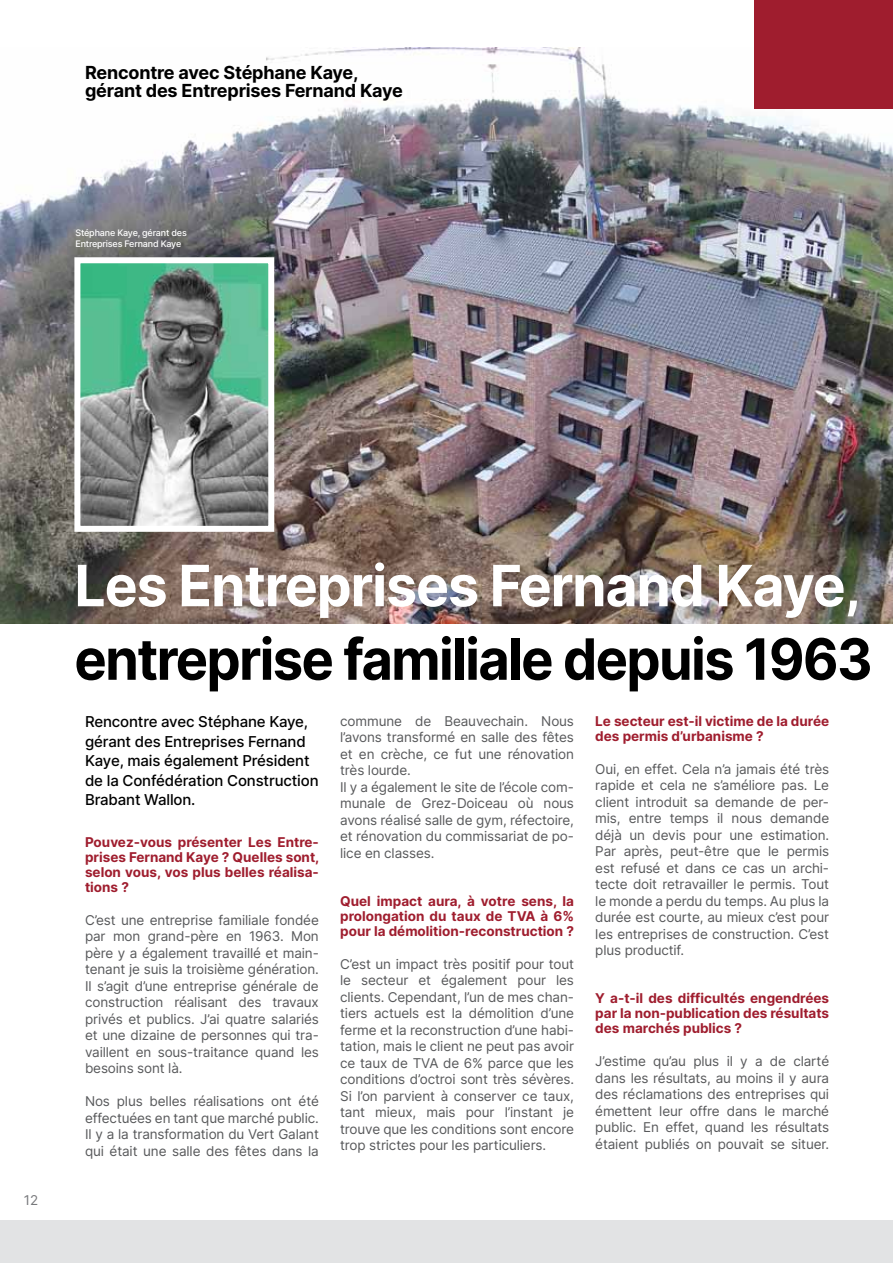
<style>
.page{position:relative;width:893px;height:1263px;background:#fff}
.page>*{position:absolute;margin:0;border:0;box-sizing:border-box;transform-origin:0 0}
.t1{font:700 57px "Inter";letter-spacing:-.03em;color:#000;scale:.95 1}
.t2{font:700 57px "Inter";letter-spacing:-.02em;color:#fff}
.t3{font:700 18px/18px "Inter";letter-spacing:-.01em;color:#000}
.t4{font:500 15px/19.5px "Inter";letter-spacing:-.01em;color:#000}
.t5{font:13.5px/16.5px "Inter";letter-spacing:-.01em;color:#58595b;text-align:justify}
.t6{font:700 13.5px/15px "Inter";color:#9f1d2e;text-align:justify}
.t7{font:13.5px "Inter";color:#77787b}
.t8{font:500 9px/10.5px "Inter";letter-spacing:-.02em;color:#fff}
</style>
<div class="page">
<div style="left:0;top:1220px;width:893px;height:43px;background:#e2e3e4"></div>
<img style="left:0;top:48px;width:893px;height:575px">
<div style="left:755px;top:0;width:138px;height:108px;background:#9f1d2e"></div>
<img style="left:81px;top:264px;width:186px;height:261px">
<div style="left:74px;top:257px;width:200px;height:275px;border:6px solid #fff"></div>
<h2 class="t3" style="left:85px;top:63px;width:319px">Rencontre avec Stéphane Kaye, gérant des Entreprises Fernand Kaye</h2>
<p class="t8" style="left:75px;top:227px;width:113px">Stéphane Kaye, gérant des<br>Entreprises Fernand Kaye</p>
<p class="t7" style="left:24px;top:1190px;width:16px">12</p>
<h1 class="t2" style="left:74px;top:544px;width:788px">Les Entreprises Fernand Kaye,</h1>
<h1 class="t1" style="left:74px;top:618px;width:842px">entreprise familiale depuis 1963</h1>
<p class="t4" style="left:85px;top:712px;width:235px">Rencontre avec Stéphane Kaye, gérant des Entreprises Fernand<br>Kaye, mais également Président de la Confédération Construction<br>Brabant Wallon.</p>
<p class="t5" style="left:340px;top:712px;width:235px;text-align:left">commune de Beauvechain. Nous l’avons transformé en salle des fêtes et en crèche, ce fut une rénovation très lourde.<br>Il y a également le site de l’école com&shy;munale de Grez-Doiceau où nous avons réalisé salle de gym, réfectoire, et rénovation du commissariat de po&shy;lice en classes.</p>
<p class="t6" style="left:340px;top:893px;width:235px">Quel impact aura, à votre sens, la prolongation du taux de TVA à 6% pour la démolition-reconstruction ?</p>
<p class="t5" style="left:340px;top:955px;width:235px">C’est un impact très positif pour tout le secteur et également pour les clients. Cependant, l’un de mes chan&shy;tiers actuels est la démolition d’une ferme et la reconstruction d’une habi&shy;tation, mais le client ne peut pas avoir ce taux de TVA de 6% parce que les conditions d’octroi sont très sévères.<br>Si l’on parvient à conserver ce taux, tant mieux, mais pour l’instant je trouve que les conditions sont encore trop strictes pour les particuliers.</p>
<p class="t6" style="left:595px;top:713px;width:235px">Le secteur est-il victime de la durée des permis d’urbanisme ?</p>
<p class="t5" style="left:595px;top:760px;width:235px">Oui, en effet. Cela n’a jamais été très rapide et cela ne s’améliore pas. Le client introduit sa demande de per&shy;mis, entre temps il nous demande déjà un devis pour une estimation.<br>Par après, peut-être que le permis est refusé et dans ce cas un archi&shy;tecte doit retravailler le permis. Tout le monde a perdu du temps. Au plus la durée est courte, au mieux c’est pour les entreprises de construction. C’est plus productif.</p>
<p class="t6" style="left:595px;top:990px;width:235px">Y a-t-il des difficultés engendrées par la non-publication des résultats des marchés publics ?</p>
<p class="t5" style="left:595px;top:1053px;width:235px">J’estime qu’au plus il y a de clarté dans les résultats, au moins il y aura des réclamations des entreprises qui émettent leur offre dans le marché public. En effet, quand les résultats étaient publiés on pouvait se situer.</p>
<p class="t6" style="left:85px;top:834px;width:236px">Pouvez-vous présenter Les Entre&shy;prises Fernand Kaye ? Quelles sont, selon vous, vos plus belles réalisa&shy;tions ?</p>
<p class="t5" style="left:85px;top:911px;width:235px">C’est une entreprise familiale fondée par mon grand-père en 1963. Mon père y a également travaillé et main&shy;tenant je suis la troisième génération.<br>Il s’agit d’une entreprise générale de construction réalisant des travaux privés et publics. J’ai quatre salariés et une dizaine de personnes qui tra&shy;vaillent en sous-traitance quand les besoins sont là.</p>
<p class="t5" style="left:85px;top:1092px;width:235px">Nos plus belles réalisations ont été effectuées en tant que marché public.<br>Il y a la transformation du Vert Galant qui était une salle des fêtes dans la</p>
</div>
